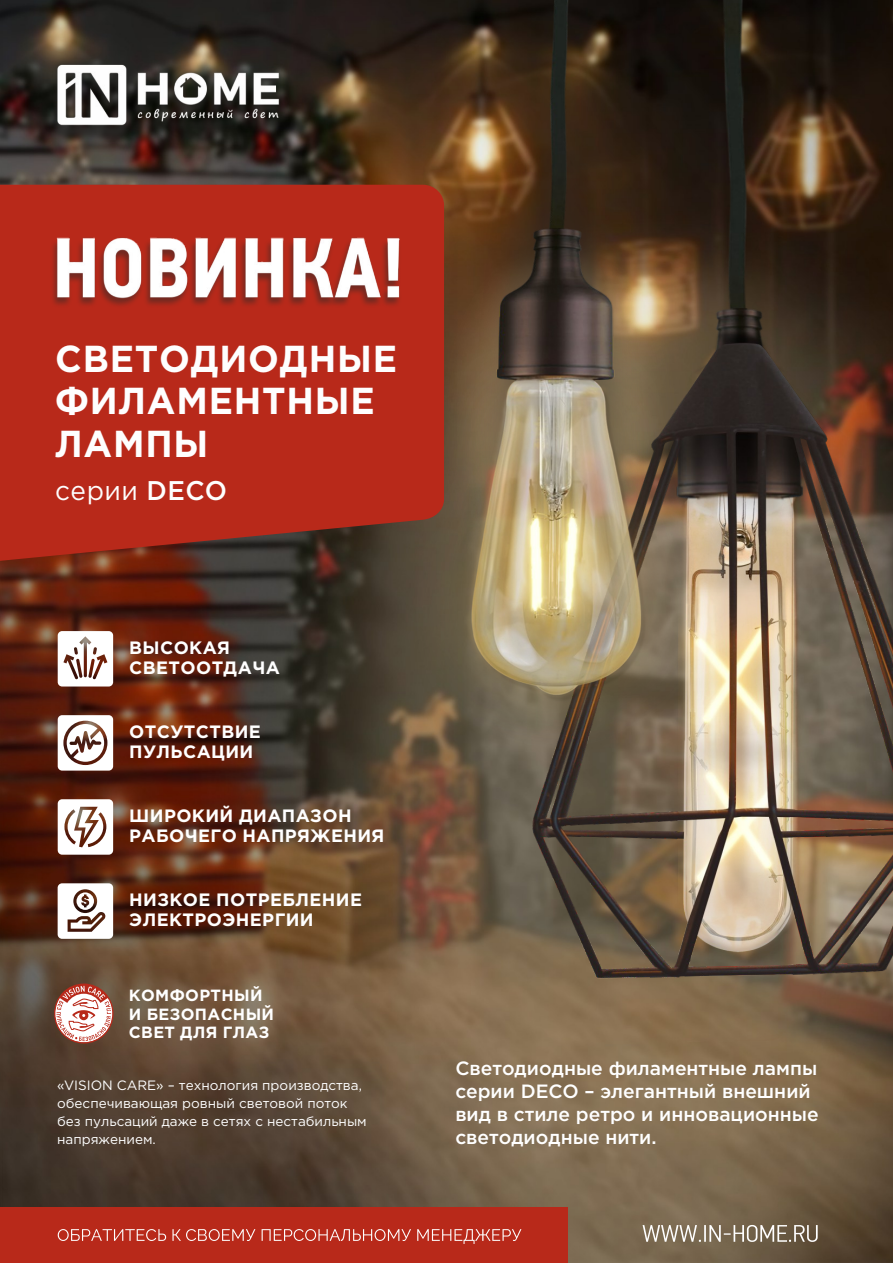
<style>
.page{position:relative;width:893px;height:1263px;background:#fff}
.page>*{position:absolute;margin:0;border:0;box-sizing:border-box;transform-origin:0 0}
.t1{font:700 37.5px/42.5px "Gotham Pro";letter-spacing:.02em;color:#fefefe}
.t2{font:27px "Gotham Pro";letter-spacing:.02em;color:#fefefe}
.t3{font:500 19.2px/22.8px "Gotham Pro";color:#fff}
.t4{font:700 17.85px/20.2px "Gotham Pro";letter-spacing:.02em;color:#fff}
.t5{font:700 16.2px/18.3px "Gotham Pro";letter-spacing:.02em;color:#fff}
.t6{font:13.5px/18px "Gotham Pro";color:#fff}
.s1{font-weight:500}
</style>
<div class="page">
<img style="left:0;top:0;width:893px;height:1263px">
<img style="left:401px;top:0;width:492px;height:1043px">
<img style="left:358px;top:0;width:507px;height:997px">
<div style="left:0;top:1208px;width:567px;height:55px;background:#b8291a"></div>
<svg style="left:58px;top:1229px;width:463px;height:15px"></svg>
<svg style="left:643px;top:1225px;width:175px;height:17px;background:#9a8e7d"></svg>
<svg style="left:54px;top:983px;width:60px;height:60px"></svg>
<img style="left:48px;top:54px;width:239px;height:92px">
<img style="left:0;top:181px;width:465px;height:389px">
<svg style="left:0;top:185px;width:444px;height:376px;background:#b0291b"></svg>
<img style="left:47px;top:235px;width:358px;height:77px">
<svg style="left:58px;top:631px;width:55px;height:55px"></svg>
<svg style="left:58px;top:715px;width:55px;height:56px"></svg>
<svg style="left:58px;top:799px;width:55px;height:56px"></svg>
<svg style="left:58px;top:883px;width:55px;height:56px"></svg>
<h1 class="t1" style="left:55px;top:340px;width:343px">СВЕТОДИОДНЫЕ<br>ФИЛАМЕНТНЫЕ<br>ЛАМПЫ</h1>
<h2 class="t2" style="left:55px;top:480px;width:174px">серии <span class="s1">DECO</span></h2>
<h3 class="t4" style="left:129px;top:638px;width:152px">ВЫСОКАЯ<br>СВЕТООТДАЧА</h3>
<h3 class="t4" style="left:129px;top:723px;width:133px">ОТСУТСТВИЕ<br>ПУЛЬСАЦИИ</h3>
<h3 class="t4" style="left:129px;top:807px;width:257px">ШИРОКИЙ ДИАПАЗОН<br>РАБОЧЕГО НАПРЯЖЕНИЯ</h3>
<h3 class="t4" style="left:129px;top:891px;width:234px">НИЗКОЕ ПОТРЕБЛЕНИЕ<br>ЭЛЕКТРОЭНЕРГИИ</h3>
<p class="t5" style="left:129px;top:988px;width:147px">КОМФОРТНЫЙ<br>И БЕЗОПАСНЫЙ<br>СВЕТ ДЛЯ ГЛАЗ</p>
<p class="t6" style="left:57px;top:1077px;width:311px">«VISION CARE» – технология производства, обеспечивающая ровный световой поток без пульсаций даже в сетях с нестабильным напряжением.</p>
<h3 class="t3" style="left:455px;top:1058px;width:365px">Светодиодные филаментные лампы серии DECO – элегантный внешний вид в стиле ретро и инновационные светодиодные нити.</h3>
</div>
